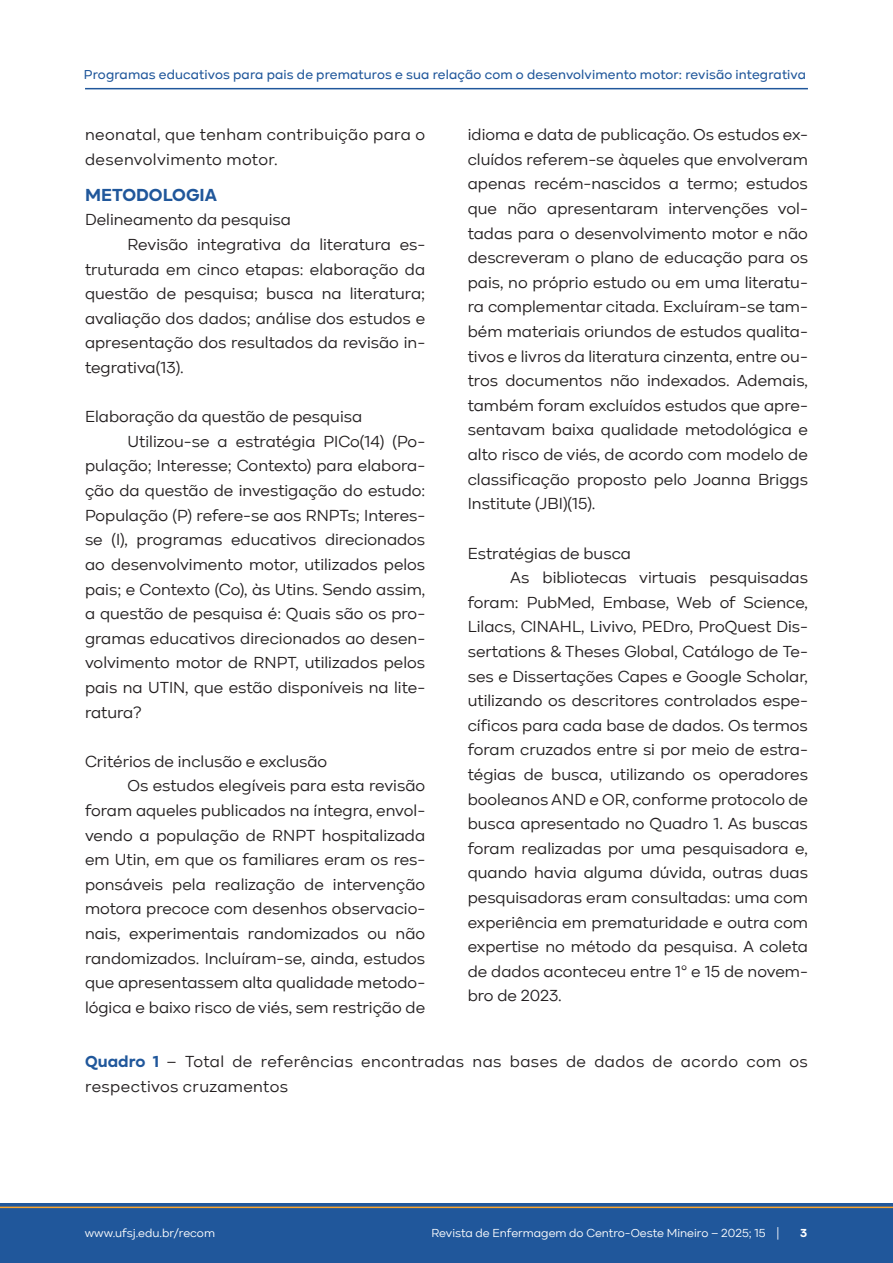
<style>
.page{position:relative;width:893px;height:1263px;background:#fff}
.page>*{position:absolute;margin:0;border:0;box-sizing:border-box;transform-origin:0 0}
.Tit_artigo{font:700 18px "Kinetika";color:#20579b}
.Texto_artigo{font:16.5px/24.6px "Kinetika";color:#231f20;text-align:justify}
.Texto_artigo-2{font:16.5px/24.6px "Kinetika";letter-spacing:.025em;color:#231f20}
.t1{font:500 13.35px "Kinetika";letter-spacing:.01em;color:#20579b}
.t2{font:12px "Kinetika";color:#fff}
.t3{font:700 12px "Kinetika";color:#fff}
.s1{font-weight:700;color:#20579b}
</style>
<div class="page">
<div style="left:0;top:1203px;width:893px;height:60px;background:#20579b"></div>
<hr style="left:0;top:1206px;width:893px;height:2px;background:#f9a42e">
<hr style="left:85px;top:88px;width:723px;height:1px;background:#20579b">
<p class="t1" style="left:84px;top:67px;width:724px">Programas educativos para pais de prematuros e sua relação com o desenvolvimento motor: revisão integrativa</p>
<p class="Texto_artigo-2" style="left:85px;top:122px;width:342px">neonatal, que tenham contribuição para o desenvolvimento motor.</p>
<p class="Tit_artigo" style="left:85px;top:184px;width:134px">METODOLOGIA</p>
<p class="Texto_artigo" style="left:85px;top:208px;width:207px">Delineamento da pesquisa</p>
<p class="Texto_artigo" style="left:85px;top:232px;width:342px;text-indent:43px">Revisão integrativa da literatura es&shy;truturada em cinco etapas: elaboração da questão de pesquisa; busca na literatura; avaliação dos dados; análise dos estudos e apresentação dos resultados da revisão in&shy;tegrativa(13).</p>
<p class="Texto_artigo" style="left:85px;top:404px;width:279px">Elaboração da questão de pesquisa</p>
<p class="Texto_artigo" style="left:85px;top:429px;width:342px;text-indent:43px">Utilizou-se a estratégia PICo(14) (Po&shy;pulação; Interesse; Contexto) para elabora&shy;ção da questão de investigação do estudo:<br>População (P) refere-se aos RNPTs; Interes&shy;se (I), programas educativos direcionados ao desenvolvimento motor, utilizados pelos pais; e Contexto (Co), às Utins. Sendo assim, a questão de pesquisa é: Quais são os pro&shy;gramas educativos direcionados ao desen&shy;volvimento motor de RNPT, utilizados pelos pais na UTIN, que estão disponíveis na lite&shy;ratura?</p>
<p class="Texto_artigo" style="left:85px;top:749px;width:244px">Critérios de inclusão e exclusão</p>
<p class="Texto_artigo" style="left:85px;top:773px;width:342px;text-indent:43px">Os estudos elegíveis para esta revisão foram aqueles publicados na íntegra, envol&shy;vendo a população de RNPT hospitalizada em Utin, em que os familiares eram os res&shy;ponsáveis pela realização de intervenção motora precoce com desenhos observacio&shy;nais, experimentais randomizados ou não randomizados. Incluíram-se, ainda, estudos que apresentassem alta qualidade metodo&shy;lógica e baixo risco de viés, sem restrição de</p>
<p class="Texto_artigo" style="left:468px;top:122px;width:342px">idioma e data de publicação. Os estudos ex&shy;cluídos referem-se àqueles que envolveram apenas recém-nascidos a termo; estudos que não apresentaram intervenções vol&shy;tadas para o desenvolvimento motor e não descreveram o plano de educação para os pais, no próprio estudo ou em uma literatu&shy;ra complementar citada. Excluíram-se tam&shy;bém materiais oriundos de estudos qualita&shy;tivos e livros da literatura cinzenta, entre ou&shy;tros documentos não indexados. Ademais, também foram excluídos estudos que apre&shy;sentavam baixa qualidade metodológica e alto risco de viés, de acordo com modelo de classificação proposto pelo Joanna Briggs Institute (JBI)(15).</p>
<p class="Texto_artigo" style="left:468px;top:541px;width:165px">Estratégias de busca</p>
<p class="Texto_artigo" style="left:468px;top:565px;width:342px;text-indent:43px">As bibliotecas virtuais pesquisadas foram: PubMed, Embase, Web of Science, Lilacs, CINAHL, Livivo, PEDro, ProQuest Dis&shy;sertations &amp; Theses Global, Catálogo de Te&shy;ses e Dissertações Capes e Google Scholar, utilizando os descritores controlados espe&shy;cíficos para cada base de dados. Os termos foram cruzados entre si por meio de estra&shy;tégias de busca, utilizando os operadores booleanos AND e OR, conforme protocolo de busca apresentado no Quadro 1. As buscas foram realizadas por uma pesquisadora e, quando havia alguma dúvida, outras duas pesquisadoras eram consultadas: uma com experiência em prematuridade e outra com expertise no método da pesquisa. A coleta de dados aconteceu entre 1º e 15 de novem&shy;bro de 2023.</p>
<p class="Texto_artigo-2" style="left:85px;top:1049px;width:724px"><span class="s1">Quadro 1</span> – Total de referências encontradas nas bases de dados de acordo com os respectivos cruzamentos</p>
<p class="t2" style="left:85px;top:1226px;width:132px">www.ufsj.edu.br/recom</p>
<p class="t2" style="left:431px;top:1226px;width:349px">Revista de Enfermagem do Centro-Oeste Mineiro – 2025; 15 |</p>
<p class="t3" style="left:800px;top:1226px;width:9px">3</p>
</div>
